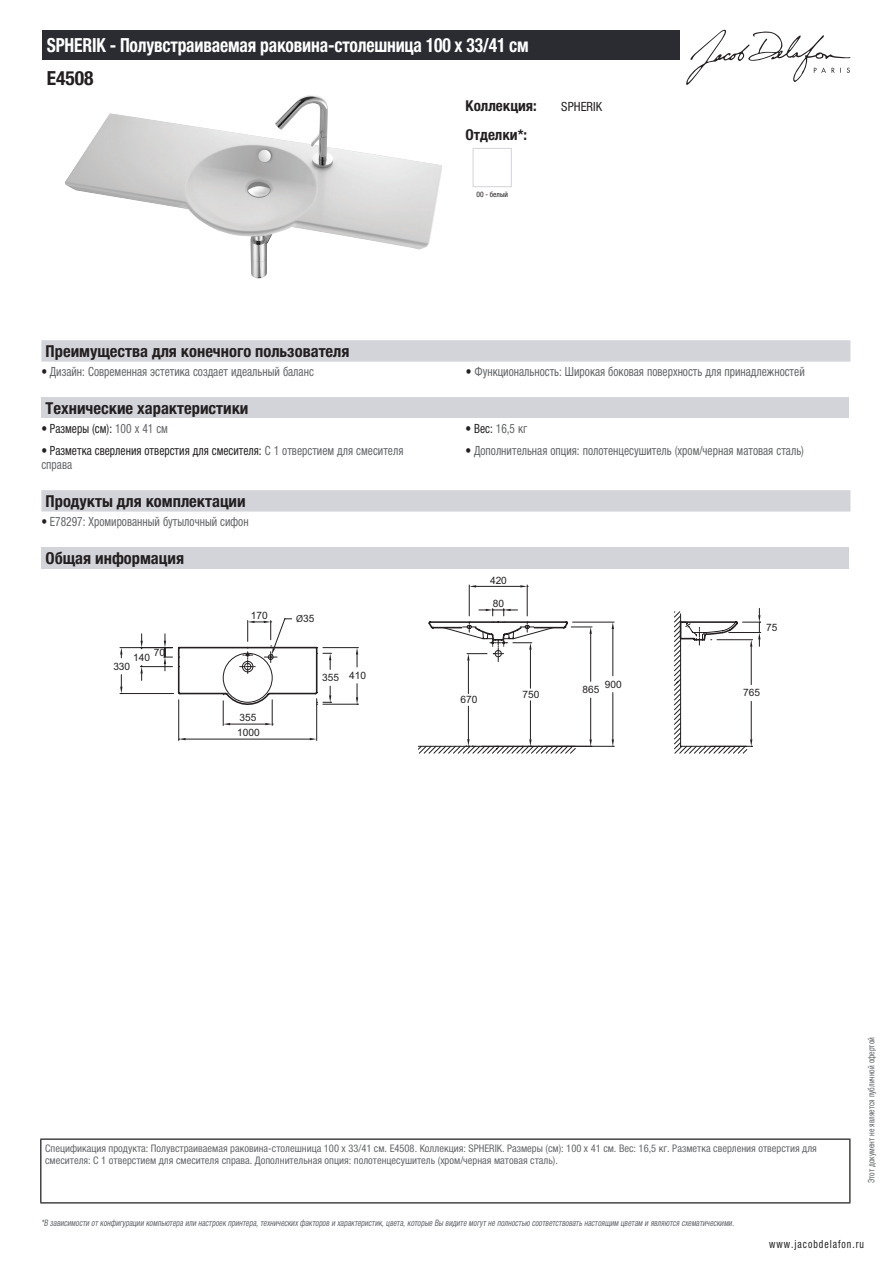
<style>
.page{position:relative;width:893px;height:1263px;background:#fff}
.page>*{position:absolute;margin:0;border:0;box-sizing:border-box;transform-origin:0 0}
.t1{font:700 condensed 19.5px "Helvetica Neue LTCYR";letter-spacing:-.01em;color:#fff;scale:.9 1}
.t2{font:700 condensed 19.5px "Helvetica Neue LTCYR";color:#231f20}
.t3{font:700 condensed 16.5px "Helvetica Neue LTCYR";color:#231f20}
.t4{font:700 condensed 15px "Helvetica Neue LTCYR";color:#231f20}
.t5{font:condensed 12.75px "Helvetica Neue LTCYR";color:#626568;scale:.9 1}
.t6{font:condensed 12.75px/13.5px "Helvetica Neue LTCYR";color:#231f20;scale:.9 1}
.t7{font:condensed 12.75px "Helvetica Neue LTCYR";color:#231f20}
.t8{font:condensed 11.25px "Helvetica Neue LTCYR";letter-spacing:.1em;color:#231f20;scale:.87 1}
.t9{font:condensed 10.5px/12px "Helvetica Neue LTCYR";color:#626568}
.t10{font:10.2px "Arial";color:#231f20}
.t11{font:italic condensed 9px "Helvetica Neue LTCYR";color:#626568;scale:.87 1}
.t12{font:condensed 9px "Helvetica Neue LTCYR";color:#626568;scale:.87 1}
.t13{font:condensed 7.5px "Helvetica Neue LTCYR";color:#231f20}
.s1{color:#231f20}
.s2{color:#626568}
.s3{font-family:"Myriad Pro"}
</style>
<div class="page">
<svg style="left:686px;top:30px;width:164px;height:55px"></svg>
<img style="left:65px;top:95px;width:377px;height:184px">
<div style="left:473px;top:148px;width:39px;height:39px;border:1px solid #d3d4da"></div>
<div style="left:41px;top:340px;width:809px;height:22px;background:#d3d4da"></div>
<div style="left:41px;top:397px;width:808px;height:21px;background:#d3d4da"></div>
<div style="left:41px;top:490px;width:809px;height:21px;background:#d3d4da"></div>
<div style="left:41px;top:547px;width:808px;height:21px;background:#d3d4da"></div>
<svg style="left:177px;top:646px;width:46px;height:61px"></svg>
<hr style="left:469px;top:585px;width:1px;height:31px;background:#231f20">
<hr style="left:527px;top:585px;width:1px;height:31px;background:#231f20">
<hr style="left:476px;top:586px;width:44px;height:1px;background:#231f20">
<svg style="left:469px;top:585px;width:7px;height:2px"></svg>
<svg style="left:520px;top:585px;width:8px;height:2px"></svg>
<hr style="left:711px;top:746px;width:42px;height:1px;background:#231f20">
<hr style="left:751px;top:647px;width:1px;height:38px;background:#231f20">
<hr style="left:751px;top:701px;width:1px;height:38px;background:#231f20">
<svg style="left:750px;top:739px;width:2px;height:8px"></svg>
<svg style="left:747px;top:608px;width:14px;height:39px"></svg>
<hr style="left:120px;top:647px;width:52px;height:1px;background:#231f20">
<hr style="left:120px;top:693px;width:54px;height:1px;background:#231f20">
<svg style="left:120px;top:648px;width:2px;height:10px"></svg>
<svg style="left:120px;top:675px;width:2px;height:18px"></svg>
<hr style="left:178px;top:700px;width:1px;height:40px;background:#231f20">
<hr style="left:186px;top:739px;width:124px;height:1px;background:#231f20">
<svg style="left:179px;top:738px;width:7px;height:2px"></svg>
<svg style="left:164px;top:634px;width:8px;height:37px"></svg>
<hr style="left:140px;top:666px;width:32px;height:1px;background:#231f20">
<hr style="left:140px;top:647px;width:32px;height:1px;background:#231f20">
<svg style="left:140px;top:665px;width:3px;height:15px"></svg>
<svg style="left:140px;top:634px;width:3px;height:15px"></svg>
<svg style="left:418px;top:747px;width:329px;height:6px"></svg>
<svg style="left:223px;top:621px;width:524px;height:126px"></svg>
<svg style="left:239px;top:609px;width:461px;height:66px"></svg>
<div style="left:43px;top:30px;width:637px;height:30px;background:#2a2c32"></div>
<hr style="left:40px;top:1138px;width:810px;height:2px;background:#040503">
<hr style="left:40px;top:1140px;width:1px;height:62px;background:#040503">
<hr style="left:849px;top:1140px;width:1px;height:62px;background:#040503">
<hr style="left:40px;top:1202px;width:810px;height:1px;background:#040503">
<h1 class="t1" style="left:47px;top:34px;width:537px">SPHERIK - Полувстраиваемая раковина-столешница 100 х 33/41 см</h1>
<h1 class="t2" style="left:47px;top:67px;width:48px">E4508</h1>
<h3 class="t4" style="left:466px;top:97px;width:73px">Коллекция:</h3>
<p class="t7" style="left:561px;top:99px;width:42px">SPHERIK</p>
<h3 class="t4" style="left:466px;top:126px;width:63px">Отделки*:</h3>
<p class="t13" style="left:476px;top:190px;width:33px">00 - белый</p>
<h2 class="t3" style="left:46px;top:342px;width:305px">Преимущества для конечного пользователя</h2>
<p class="t5" style="left:41px;top:364px;width:304px"><span class="s1">•</span> Дизайн: Современная эстетика создает идеальный баланс</p>
<p class="t5" style="left:466px;top:364px;width:378px"><span class="s1">•</span> Функциональность: Широкая боковая поверхность для принадлежностей</p>
<h2 class="t3" style="left:46px;top:399px;width:204px">Технические характеристики</h2>
<p class="t6" style="left:41px;top:421px;width:142px">• Размеры (см): <span class="s2">100 x 41 см</span></p>
<p class="t5" style="left:466px;top:421px;width:70px"><span class="s1">• Вес:</span> 16,5 кг</p>
<p class="t6" style="left:41px;top:444px;width:404px">• Разметка сверления отверстия для смесителя: <span class="s2">С 1 отверстием для смесителя справа</span></p>
<p class="t5" style="left:466px;top:444px;width:377px"><span class="s1">•</span> Дополнительная опция: полотенцесушитель (хром/черная матовая сталь)</p>
<h2 class="t3" style="left:46px;top:492px;width:202px">Продукты для комплектации</h2>
<p class="t5" style="left:41px;top:514px;width:232px"><span class="s1">•</span> E78297: Хромированный бутылочный сифон</p>
<h2 class="t3" style="left:46px;top:549px;width:140px">Общая информация</h2>
<p class="t10" style="left:490px;top:573px;width:18px">420</p>
<p class="t10" style="left:154px;top:645px;width:13px">70</p>
<p class="t10" style="left:133px;top:650px;width:18px">140</p>
<p class="t10" style="left:113px;top:659px;width:18px">330</p>
<p class="t10" style="left:251px;top:609px;width:18px">170</p>
<p class="t10" style="left:240px;top:711px;width:18px">355</p>
<p class="t10" style="left:237px;top:726px;width:24px">1000</p>
<p class="t10" style="left:296px;top:612px;width:20px"><span class="s3">Ø</span>35</p>
<p class="t10" style="left:322px;top:670px;width:45px">355 410</p>
<p class="t10" style="left:493px;top:597px;width:13px">80</p>
<p class="t10" style="left:460px;top:693px;width:18px">670</p>
<p class="t10" style="left:522px;top:688px;width:18px">750</p>
<p class="t10" style="left:605px;top:677px;width:18px">900</p>
<p class="t10" style="left:583px;top:683px;width:18px">865</p>
<p class="t10" style="left:766px;top:621px;width:13px">75</p>
<p class="t10" style="left:743px;top:686px;width:18px">765</p>
<p class="t9" style="left:45px;top:1142px;width:773px">Спецификация продукта: Полувстраиваемая раковина-столешница 100 х 33/41 см. E4508. Коллекция: SPHERIK. Размеры (см): 100 x 41 см. Вес: 16,5 кг. Разметка сверления отверстия для смесителя: С 1 отверстием для смесителя справа. Дополнительная опция: полотенцесушитель (хром/черная матовая сталь).</p>
<p class="t11" style="left:41px;top:1218px;width:800px">*В зависимости отконфигурации компьютера или настроек принтера,техническихфакторов и характеристик,цвета,которые Вы видите могутне полностью соответствоватьнастоящим цветам и являются схематическими.</p>
<p class="t12" style="left:866px;top:1183px;width:169px;rotate:-90deg">Этот документ не является публичной офертой</p>
<p class="t8" style="left:769px;top:1237px;width:110px">www.jacobdelafon.ru</p>
</div>
